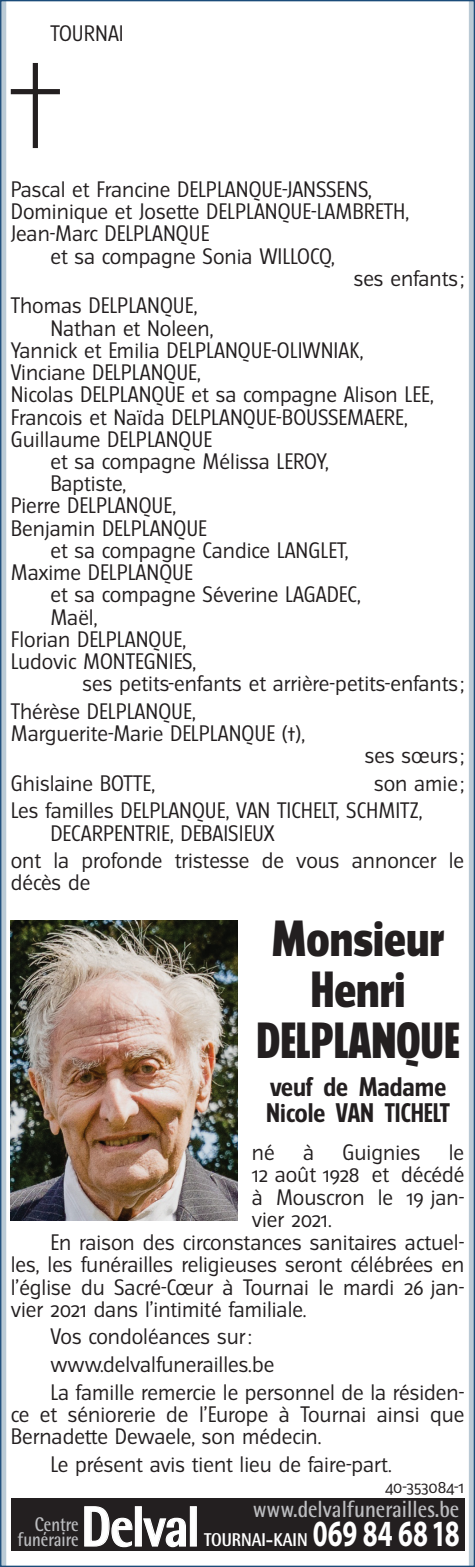
<style>
.page{position:relative;width:475px;height:1567px;background:#fff}
.page>*{position:absolute;margin:0;border:0;box-sizing:border-box;transform-origin:0 0}
.t1{font:800 57px "Rotis Semi Sans";letter-spacing:-.03em;color:#fff;scale:.86 1}
.t2{font:800 45.5px/50.8px "Turmino";color:#231f20;text-align:center}
.t3{font:700 37px "Myriad";letter-spacing:.005em;color:#fff;scale:.72 1}
.t4{font:700 24px/26.8px "Turmino";color:#231f20}
.t5{font:700 23.5px "Rotis Semi Sans";color:#bcbdc0;scale:.86 1}
.t6{font:20px/27.5px "Turmino";color:#231f20}
.t7{font:700 19.75px/15.5px "Rotis Semi Sans";color:#bcbdc0;text-align:right;scale:.82 1}
.t8{font:800 18.5px "Rotis Semi Sans";color:#fff;scale:.86 1}
.t9{font:16px "Turmino";letter-spacing:-.015em;color:#231f20}
</style>
<div class="page">
<svg style="left:0;top:0;width:6px;height:1566px;background:#87a1b7"></svg>
<svg style="left:469px;top:0;width:6px;height:1566px;background:#aabdcc"></svg>
<svg style="left:11px;top:63px;width:49px;height:85px"></svg>
<div style="left:11px;top:1497px;width:453px;height:53px;background:#231f20"></div>
<svg style="left:84px;top:1506px;width:49px;height:41px"></svg>
<div style="left:135px;top:1505px;width:7px;height:41px;border:1px solid #fff"></div>
<svg style="left:143px;top:1517px;width:43px;height:30px"></svg>
<div style="left:190px;top:1505px;width:7px;height:41px;border:1px solid #fff"></div>
<img style="left:11px;top:920px;width:227px;height:300px">
<p class="t6" style="left:50px;top:20px;width:75px">TOURNAI</p>
<p class="t6" style="left:11px;top:176px;width:363px">Pascal et Francine DELPLANQUE-JANSSENS,</p>
<p class="t6" style="left:11px;top:198px;width:400px">Dominique et Josette DELPLANQUE-LAMBRETH,</p>
<p class="t6" style="left:11px;top:220px;width:200px">Jean-Marc DELPLANQUE</p>
<p class="t6" style="left:50px;top:242px;width:286px">et sa compagne Sonia WILLOCQ,</p>
<p class="t6" style="left:354px;top:264px;width:112px">ses enfants ;</p>
<p class="t6" style="left:11px;top:292px;width:188px">Thomas DELPLANQUE,</p>
<p class="t6" style="left:50px;top:314px;width:165px">Nathan et Noleen,</p>
<p class="t6" style="left:11px;top:336px;width:354px">Yannick et Emilia DELPLANQUE-OLIWNIAK,</p>
<p class="t6" style="left:11px;top:359px;width:192px">Vinciane DELPLANQUE,</p>
<p class="t6" style="left:11px;top:381px;width:424px">Nicolas DELPLANQUE et sa compagne Alison LEE,</p>
<p class="t6" style="left:11px;top:403px;width:398px">Francois et Naïda DELPLANQUE-BOUSSEMAERE,</p>
<p class="t6" style="left:11px;top:425px;width:203px">Guillaume DELPLANQUE</p>
<p class="t6" style="left:50px;top:447px;width:280px">et sa compagne Mélissa LEROY,</p>
<p class="t6" style="left:50px;top:470px;width:77px">Baptiste,</p>
<p class="t6" style="left:11px;top:492px;width:167px">Pierre DELPLANQUE,</p>
<p class="t6" style="left:11px;top:514px;width:197px">Benjamin DELPLANQUE</p>
<p class="t6" style="left:50px;top:536px;width:300px">et sa compagne Candice LANGLET,</p>
<p class="t6" style="left:11px;top:558px;width:183px">Maxime DELPLANQUE</p>
<p class="t6" style="left:50px;top:581px;width:312px">et sa compagne Séverine LAGADEC,</p>
<p class="t6" style="left:50px;top:603px;width:49px">Maël,</p>
<p class="t6" style="left:11px;top:625px;width:177px">Florian DELPLANQUE,</p>
<p class="t6" style="left:11px;top:647px;width:187px">Ludovic MONTEGNIES,</p>
<p class="t6" style="left:82px;top:669px;width:383px">ses petits-enfants et arrière-petits-enfants ;</p>
<p class="t6" style="left:11px;top:700px;width:296px;line-height:22.2px">Thérèse DELPLANQUE,<br>Marguerite-Marie DELPLANQUE (†),</p>
<p class="t6" style="left:365px;top:741px;width:101px">ses sœurs ;</p>
<p class="t6" style="left:11px;top:769px;width:146px">Ghislaine BOTTE,</p>
<p class="t6" style="left:11px;top:769px;width:455px;text-indent:363px">son amie;<br>Les familles DELPLANQUE, VAN TICHELT, SCHMITZ,</p>
<p class="t6" style="left:11px;top:819px;width:455px;text-indent:40px">DECARPENTRIE, DEBAISIEUX<br>ont la profonde tristesse de vous annoncer le</p>
<p class="t6" style="left:11px;top:868px;width:81px">décès de</p>
<h2 class="t2" style="left:256px;top:913px;width:205px">Monsieur<br>Henri<br>DELPLANQUE</h2>
<p class="t4" style="left:266px;top:1072px;width:185px">veuf de Madame<br>Nicole VAN TICHELT</p>
<p class="t6" style="left:252px;top:1138px;width:24px">né</p>
<p class="t6" style="left:303px;top:1138px;width:13px">à</p>
<p class="t6" style="left:342px;top:1138px;width:80px">Guignies</p>
<p class="t6" style="left:449px;top:1138px;width:17px">le</p>
<p class="t6" style="left:252px;top:1160px;width:214px">12 août 1928 et décédé</p>
<p class="t6" style="left:252px;top:1183px;width:214px">à Mouscron le 19 jan-</p>
<p class="t6" style="left:252px;top:1205px;width:81px">vier 2021.</p>
<p class="t6" style="left:50px;top:1228px;width:415px">En raison des circonstances sanitaires actuel-</p>
<p class="t6" style="left:11px;top:1250px;width:455px">les, les funérailles religieuses seront célébrées en</p>
<p class="t6" style="left:11px;top:1273px;width:455px">l’église du Sacré-Cœur à Tournai le mardi 26 jan-</p>
<p class="t6" style="left:11px;top:1295px;width:297px">vier 2021 dans l’intimité familiale.</p>
<p class="t6" style="left:50px;top:1322px;width:415px">Vos condoléances sur: www.delvalfunerailles.be<br>La famille remercie le personnel de la résiden-</p>
<p class="t6" style="left:11px;top:1402px;width:455px;line-height:22.2px">ce et séniorerie de l’Europe à Tournai ainsi que<br>Bernadette Dewaele, son médecin.</p>
<p class="t6" style="left:50px;top:1449px;width:343px">Le présent avis tient lieu de faire-part.</p>
<p class="t9" style="left:385px;top:1476px;width:81px">40‑353084‑1</p>
<h1 class="t1" style="left:81px;top:1490px;width:139px">Delval</h1>
<p class="t5" style="left:253px;top:1494px;width:242px">www.delvalfunerailles.be</p>
<p class="t8" style="left:204px;top:1528px;width:122px">TOURNAI-KAIN</p>
<p class="t7" style="left:18px;top:1515px;width:76px">Centre funéraire</p>
<h3 class="t3" style="left:313px;top:1514px;width:206px">069 84 6818</h3>
</div>
